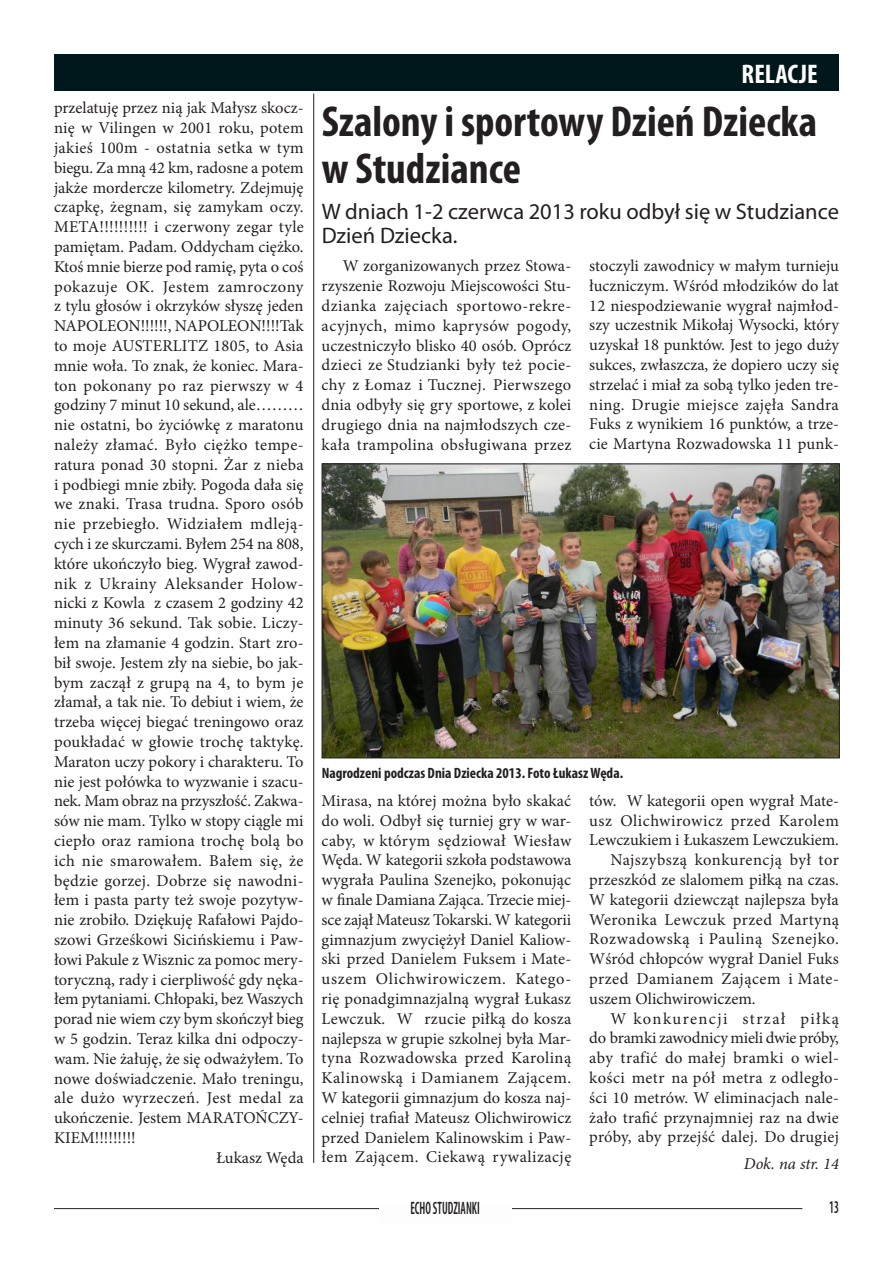
<style>
.page{position:relative;width:893px;height:1263px;background:#fff}
.page>*{position:absolute;margin:0;border:0;box-sizing:border-box;transform-origin:0 0}
.t1{font:700 condensed 43.5px/46.5px "Myriad Pro";color:#231f20}
.t2{font:700 condensed 27px "Myriad Pro";color:#fff}
.t3{font:22.5px/24px "Myriad Pro";color:#231f20}
.t4{font:600 condensed 18px "Myriad Pro";color:#231f20;scale:.67 1}
.t5{font:16.5px/19.8px "Minion Pro";letter-spacing:.005em;color:#231f20;text-align:justify}
.t6{font:16.5px "Minion Pro";letter-spacing:.025em;color:#231f20}
.t7{font:16.5px "Minion Pro";letter-spacing:.03em;color:#231f20}
.t8{font:16.5px "Minion Pro";letter-spacing:.035em;color:#231f20}
.t9{font:16.5px "Minion Pro";letter-spacing:-.015em;color:#231f20}
.t10{font:16.5px "Minion Pro";letter-spacing:.04em;color:#231f20}
.t11{font:16.5px "Minion Pro";letter-spacing:.085em;color:#231f20}
.t12{font:italic 16.5px "Minion Pro";letter-spacing:-.01em;color:#231f20}
.t13{font:700 condensed 15px "Myriad Pro";color:#231f20}
</style>
<div class="page">
<hr style="left:54px;top:1208px;width:748px;height:1px;background:#231f20">
<div style="left:379px;top:1205px;width:132px;height:20px;background:#fdfdfd"></div>
<div style="left:54px;top:54px;width:785px;height:37px;background:#00171b"></div>
<img style="left:324px;top:465px;width:514px;height:291px">
<div style="left:322px;top:463px;width:518px;height:295px;border:1px solid #231f20"></div>
<hr style="left:313px;top:94px;width:1px;height:1069px;background:#231f20">
<p class="t5" style="left:54px;top:98px;width:251px">przelatuję przez nią jak Małysz skocz-</p>
<p class="t5" style="left:54px;top:118px;width:251px">nię w Vilingen w 2001 roku, potem</p>
<p class="t5" style="left:54px;top:138px;width:251px">jakieś 100m - ostatnia setka w tym</p>
<p class="t5" style="left:54px;top:158px;width:251px">biegu. Za mną 42 km, radosne a potem</p>
<p class="t5" style="left:54px;top:177px;width:251px">jakże mordercze kilometry. Zdejmuję</p>
<p class="t5" style="left:54px;top:197px;width:251px">czapkę, żegnam, się zamykam oczy.</p>
<p class="t5" style="left:54px;top:217px;width:251px">META!!!!!!!!!! i czerwony zegar tyle</p>
<p class="t5" style="left:54px;top:237px;width:251px">pamiętam. Padam. Oddycham ciężko.</p>
<p class="t5" style="left:54px;top:257px;width:251px">Ktoś mnie bierze pod ramię, pyta o coś</p>
<p class="t8" style="left:54px;top:275px;width:251px">pokazuje OK. Jestem zamroczony</p>
<p class="t5" style="left:54px;top:296px;width:251px">z tylu głosów i okrzyków słyszę jeden</p>
<p class="t5" style="left:54px;top:316px;width:251px">NAPOLEON!!!!!!, NAPOLEON!!!!Tak</p>
<p class="t5" style="left:54px;top:336px;width:251px">to moje AUSTERLITZ 1805, to Asia</p>
<p class="t5" style="left:54px;top:356px;width:251px">mnie woła. To znak, że koniec. Mara-</p>
<p class="t5" style="left:54px;top:375px;width:251px">ton pokonany po raz pierwszy w 4</p>
<p class="t5" style="left:54px;top:395px;width:251px">godziny 7 minut 10 sekund, ale………</p>
<p class="t5" style="left:54px;top:415px;width:251px">nie ostatni, bo życiówkę z maratonu</p>
<p class="t6" style="left:54px;top:434px;width:251px">należy złamać. Było ciężko tempe-</p>
<p class="t5" style="left:54px;top:455px;width:251px">ratura ponad 30 stopni. Żar z nieba</p>
<p class="t5" style="left:54px;top:474px;width:251px">i podbiegi mnie zbiły. Pogoda dała się</p>
<p class="t5" style="left:54px;top:494px;width:251px">we znaki. Trasa trudna. Sporo osób</p>
<p class="t6" style="left:54px;top:513px;width:251px">nie przebiegło. Widziałem mdleją-</p>
<p class="t5" style="left:54px;top:534px;width:251px">cych i ze skurczami. Byłem 254 na 808,</p>
<p class="t5" style="left:54px;top:554px;width:251px">które ukończyło bieg. Wygrał zawod-</p>
<p class="t7" style="left:54px;top:572px;width:251px">nik z Ukrainy Aleksander Holow-</p>
<p class="t5" style="left:54px;top:593px;width:251px">nicki z Kowla z czasem 2 godziny 42</p>
<p class="t5" style="left:54px;top:613px;width:251px">minuty 36 sekund. Tak sobie. Liczy-</p>
<p class="t5" style="left:54px;top:633px;width:251px">łem na złamanie 4 godzin. Start zro-</p>
<p class="t5" style="left:54px;top:653px;width:251px">bił swoje. Jestem zły na siebie, bo jak-</p>
<p class="t5" style="left:54px;top:672px;width:251px">bym zaczął z grupą na 4, to bym je</p>
<p class="t5" style="left:54px;top:692px;width:251px">złamał, a tak nie. To debiut i wiem, że</p>
<p class="t5" style="left:54px;top:712px;width:251px">trzeba więcej biegać treningowo oraz</p>
<p class="t5" style="left:54px;top:732px;width:251px">poukładać w głowie trochę taktykę.</p>
<p class="t5" style="left:54px;top:752px;width:251px">Maraton uczy pokory i charakteru. To</p>
<p class="t5" style="left:54px;top:771px;width:251px">nie jest połówka to wyzwanie i szacu-</p>
<p class="t5" style="left:54px;top:791px;width:251px">nek. Mam obraz na przyszłość. Zakwa-</p>
<p class="t5" style="left:54px;top:811px;width:251px">sów nie mam. Tylko w stopy ciągle mi</p>
<p class="t5" style="left:54px;top:831px;width:251px">ciepło oraz ramiona trochę bolą bo</p>
<p class="t6" style="left:54px;top:849px;width:251px">ich nie smarowałem. Bałem się, że</p>
<p class="t5" style="left:54px;top:870px;width:251px">będzie gorzej. Dobrze się nawodni-</p>
<p class="t5" style="left:54px;top:890px;width:251px">łem i pasta party też swoje pozytyw-</p>
<p class="t5" style="left:54px;top:910px;width:251px">nie zrobiło. Dziękuję Rafałowi Pajdo-</p>
<p class="t5" style="left:54px;top:930px;width:251px">szowi Grześkowi Sicińskiemu i Paw-</p>
<p class="t5" style="left:54px;top:950px;width:251px">łowi Pakule z Wisznic za pomoc mery-</p>
<p class="t5" style="left:54px;top:969px;width:251px">toryczną, rady i cierpliwość gdy nęka-</p>
<p class="t5" style="left:54px;top:989px;width:251px">łem pytaniami. Chłopaki, bez Waszych</p>
<p class="t5" style="left:54px;top:1009px;width:251px">porad nie wiem czy bym skończył bieg</p>
<p class="t5" style="left:54px;top:1029px;width:251px">w 5 godzin. Teraz kilka dni odpoczy-</p>
<p class="t5" style="left:54px;top:1049px;width:251px">wam. Nie żałuję, że się odważyłem. To</p>
<p class="t5" style="left:54px;top:1068px;width:251px">nowe doświadczenie. Mało treningu,</p>
<p class="t6" style="left:54px;top:1087px;width:251px">ale dużo wyrzeczeń. Jest medal za</p>
<p class="t5" style="left:54px;top:1108px;width:251px">ukończenie. Jestem MARATOŃCZY-</p>
<p class="t5" style="left:54px;top:1128px;width:83px">KIEM!!!!!!!!!</p>
<p class="t5" style="left:216px;top:1148px;width:89px">Łukasz Węda</p>
<h2 class="t2" style="left:742px;top:57px;width:78px">RELACJE</h2>
<h1 class="t1" style="left:322px;top:98px;width:497px">Szalony i sportowy Dzień Dziecka w Studziance</h1>
<h3 class="t3" style="left:322px;top:199px;width:519px">W dniach 1-2 czerwca 2013 roku odbył się w Studziance<br>Dzień Dziecka.</h3>
<p class="t5" style="left:589px;top:256px;width:251px">stoczyli zawodnicy w małym turnieju łuczniczym. Wśród młodzików do lat 12 niespodziewanie wygrał najmłod&shy;szy uczestnik Mikołaj Wysocki, który uzyskał 18 punktów. Jest to jego duży sukces, zwłaszcza, że dopiero uczy się strzelać i miał za sobą tylko jeden tre&shy;ning. Drugie miejsce zajęła Sandra Fuks z wynikiem 16 punktów, a trze&shy;cie Martyna Rozwadowska 11 punk-</p>
<p class="t5" style="left:322px;top:256px;width:251px;text-indent:21px">W zorganizowanych przez Stowa&shy;rzyszenie Rozwoju Miejscowości Stu&shy;dzianka zajęciach sportowo-rekre&shy;acyjnych, mimo kaprysów pogody, uczestniczyło blisko 40 osób. Oprócz dzieci ze Studzianki były też pocie&shy;chy z Łomaz i Tucznej. Pierwszego dnia odbyły się gry sportowe, z kolei drugiego dnia na najmłodszych cze&shy;kała trampolina obsługiwana przez</p>
<p class="t13" style="left:322px;top:764px;width:303px">Nagrodzeni podczas Dnia Dziecka 2013. Foto Łukasz Węda.</p>
<p class="t5" style="left:322px;top:791px;width:251px">Mirasa, na której można było skakać do woli. Odbył się turniej gry w war&shy;caby, w którym sędziował Wiesław Węda. W kategorii szkoła podstawowa wygrała Paulina Szenejko, pokonując w finale Damiana Zająca. Trzecie miej&shy;sce zajął Mateusz Tokarski. W kategorii gimnazjum zwyciężył Daniel Kaliow&shy;ski przed Danielem Fuksem i Mate&shy;uszem Olichwirowiczem. Katego&shy;rię ponadgimnazjalną wygrał Łukasz Lewczuk. W rzucie piłką do kosza najlepsza w grupie szkolnej była Mar&shy;tyna Rozwadowska przed Karoliną Kalinowską i Damianem Zającem.<br>W kategorii gimnazjum do kosza naj&shy;celniej trafiał Mateusz Olichwirowicz przed Danielem Kalinowskim i Paw&shy;łem Zającem. Ciekawą rywalizację</p>
<p class="t5" style="left:589px;top:791px;width:251px">tów. W kategorii open wygrał Mate-</p>
<p class="t8" style="left:589px;top:809px;width:251px">usz Olichwirowicz przed Karolem</p>
<p class="t5" style="left:589px;top:830px;width:251px">Lewczukiem i Łukaszem Lewczukiem.</p>
<p class="t7" style="left:610px;top:849px;width:230px">Najszybszą konkurencją był tor</p>
<p class="t5" style="left:589px;top:870px;width:251px">przeszkód ze slalomem piłką na czas.</p>
<p class="t5" style="left:589px;top:890px;width:251px">W kategorii dziewcząt najlepsza była</p>
<p class="t6" style="left:589px;top:908px;width:251px">Weronika Lewczuk przed Martyną</p>
<p class="t10" style="left:589px;top:928px;width:251px">Rozwadowską i Pauliną Szenejko.</p>
<p class="t5" style="left:589px;top:949px;width:251px">Wśród chłopców wygrał Daniel Fuks</p>
<p class="t7" style="left:589px;top:968px;width:251px">przed Damianem Zającem i Mate-</p>
<p class="t5" style="left:589px;top:989px;width:168px">uszem Olichwirowiczem.</p>
<p class="t11" style="left:610px;top:1007px;width:230px">W konkurencji strzał piłką</p>
<p class="t9" style="left:589px;top:1027px;width:251px">do bramki zawodnicy mieli dwie próby,</p>
<p class="t6" style="left:589px;top:1047px;width:251px">aby trafić do małej bramki o wiel-</p>
<p class="t5" style="left:589px;top:1068px;width:251px">kości metr na pół metra z odległo-</p>
<p class="t5" style="left:589px;top:1088px;width:251px">ści 10 metrów. W eliminacjach nale-</p>
<p class="t5" style="left:589px;top:1107px;width:251px">żało trafić przynajmniej raz na dwie</p>
<p class="t5" style="left:589px;top:1127px;width:251px">próby, aby przejść dalej. Do drugiej</p>
<p class="t12" style="left:744px;top:1153px;width:97px">Dok. na str. 14</p>
<p class="t4" style="left:410px;top:1199px;width:105px">ECHO STUDZIANKI</p>
<p class="t4" style="left:829px;top:1197px;width:16px">13</p>
</div>
